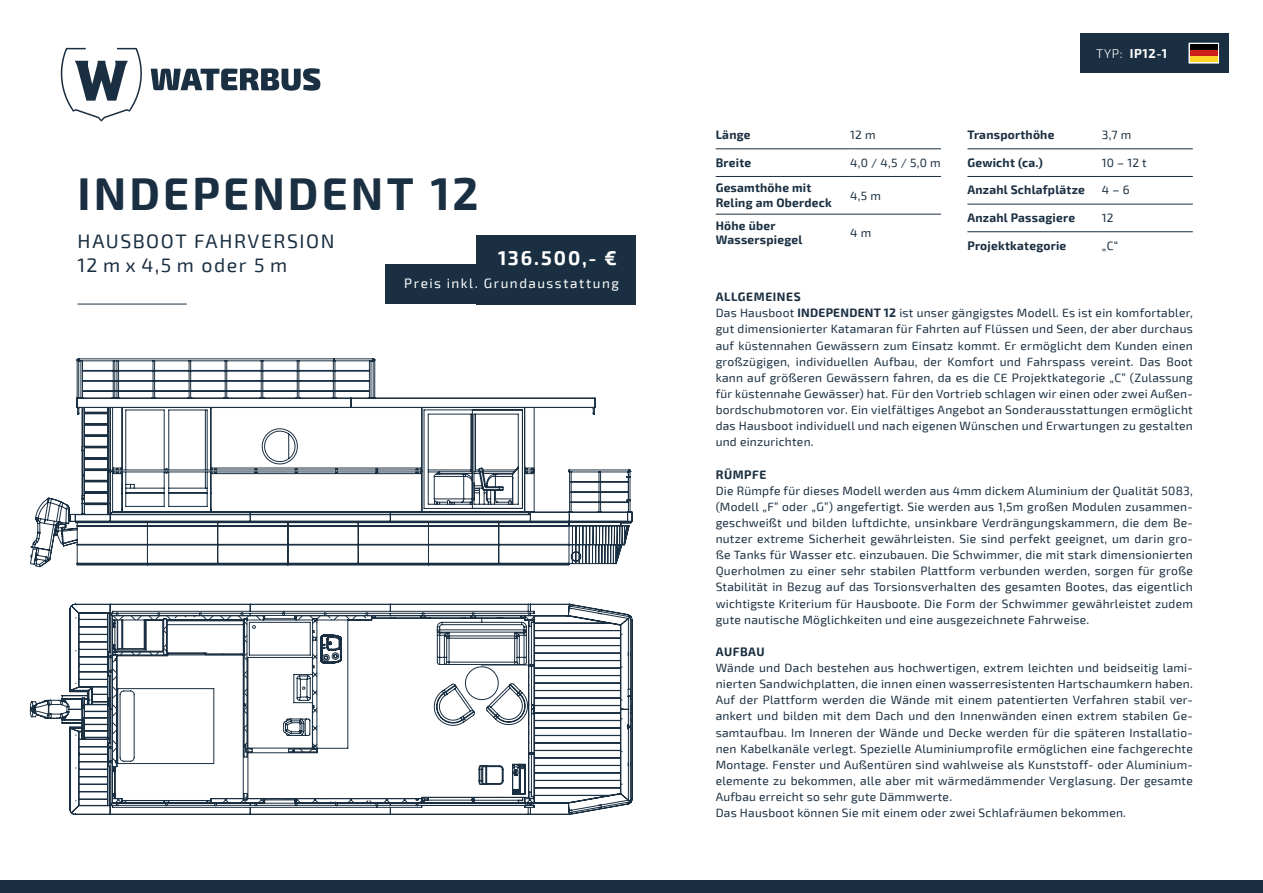
<style>
.page{position:relative;width:1263px;height:893px;background:#fff}
.page>*{position:absolute;margin:0;border:0;box-sizing:border-box;transform-origin:0 0}
.t1{font:700 45px "Exo 2";letter-spacing:.07em;color:#1a2f41}
.t2{font:19.5px/23.4px "Exo 2";letter-spacing:.075em;color:#1a2f41}
.t3{font:700 19.5px "Exo 2";letter-spacing:.095em;color:#fff}
.t4{font:13.5px "Exo 2";letter-spacing:.11em;color:#fff}
.t5{font:700 12.6px "Exo 2";color:#fff}
.t6{font:300 12.6px "Exo 2";color:#fff}
.t7{font:12px/16.2px "Exo 2";letter-spacing:.02em;color:#1a2f41;text-align:justify}
.t8{font:700 12px/14.4px "Exo 2";letter-spacing:.02em;color:#1a2f41}
.t9{font:700 12px "Exo 2";letter-spacing:.05em;color:#1a2f41}
.s1{font-weight:700}
</style>
<div class="page">
<div style="left:1080px;top:33px;width:149px;height:40px;background:#1a2f41"></div>
<div style="left:385px;top:264px;width:251px;height:40px;background:#1a2f41"></div>
<div style="left:476px;top:235px;width:160px;height:69px;background:#1a2f41"></div>
<svg style="left:151px;top:68px;width:169px;height:23px"></svg>
<svg style="left:61px;top:48px;width:81px;height:74px"></svg>
<svg style="left:1188px;top:43px;width:31px;height:21px"></svg>
<div style="left:1190px;top:44px;width:27px;height:6px;background:#000"></div>
<div style="left:1190px;top:50px;width:27px;height:6px;background:#cc1f19"></div>
<div style="left:1190px;top:56px;width:27px;height:6px;background:#ffd428"></div>
<svg style="left:30px;top:603px;width:603px;height:212px"></svg>
<svg style="left:30px;top:358px;width:603px;height:210px"></svg>
<hr style="left:78px;top:304px;width:109px;height:1px;background:#1a2f41">
<hr style="left:716px;top:148px;width:134px;height:1px;background:#1a2f41">
<hr style="left:850px;top:148px;width:91px;height:1px;background:#1a2f41">
<hr style="left:716px;top:176px;width:134px;height:1px;background:#1a2f41">
<hr style="left:850px;top:176px;width:91px;height:1px;background:#1a2f41">
<hr style="left:716px;top:214px;width:134px;height:1px;background:#1a2f41">
<hr style="left:850px;top:214px;width:91px;height:1px;background:#1a2f41">
<hr style="left:967px;top:176px;width:135px;height:1px;background:#1a2f41">
<hr style="left:1102px;top:176px;width:91px;height:1px;background:#1a2f41">
<hr style="left:967px;top:204px;width:135px;height:1px;background:#1a2f41">
<hr style="left:1102px;top:204px;width:91px;height:1px;background:#1a2f41">
<hr style="left:967px;top:231px;width:135px;height:1px;background:#1a2f41">
<hr style="left:1102px;top:231px;width:91px;height:1px;background:#1a2f41">
<hr style="left:967px;top:148px;width:135px;height:1px;background:#1a2f41">
<hr style="left:1102px;top:148px;width:91px;height:1px;background:#1a2f41">
<div style="left:0;top:880px;width:1263px;height:13px;background:#1a2f41"></div>
<p class="t1" style="left:78px;top:167px;width:402px">INDEPENDENT 12</p>
<p class="t2" style="left:78px;top:230px;width:258px">HAUSBOOT FAHRVERSION<br>12 m x 4,5 m oder 5 m</p>
<p class="t3" style="left:498px;top:247px;width:120px">136.500,- €</p>
<p class="t4" style="left:404px;top:276px;width:216px">Preis inkl. Grundausstattung</p>
<p class="t6" style="left:1096px;top:47px;width:28px">TYP:</p>
<p class="t5" style="left:1130px;top:46px;width:39px">IP12-1</p>
<p class="t8" style="left:716px;top:128px;width:36px">Länge</p>
<p class="t7" style="left:850px;top:127px;width:27px">12 m</p>
<p class="t8" style="left:716px;top:156px;width:37px">Breite</p>
<p class="t7" style="left:850px;top:155px;width:92px">4,0 / 4,5 / 5,0 m</p>
<p class="t8" style="left:716px;top:181px;width:118px">Gesamthöhe mit<br>Reling am Oberdeck</p>
<p class="t7" style="left:850px;top:187px;width:32px">4,5 m</p>
<p class="t8" style="left:716px;top:219px;width:88px">Höhe über<br>Wasserspiegel</p>
<p class="t7" style="left:850px;top:225px;width:23px">4 m</p>
<p class="t8" style="left:967px;top:128px;width:88px">Transporthöhe</p>
<p class="t7" style="left:1102px;top:127px;width:31px">3,7 m</p>
<p class="t8" style="left:967px;top:156px;width:77px">Gewicht (ca.)</p>
<p class="t7" style="left:1102px;top:155px;width:46px">10 – 12 t</p>
<p class="t8" style="left:967px;top:183px;width:119px">Anzahl Schlafplätze</p>
<p class="t7" style="left:1102px;top:182px;width:29px">4 – 6</p>
<p class="t8" style="left:967px;top:211px;width:109px">Anzahl Passagiere</p>
<p class="t7" style="left:1102px;top:210px;width:13px">12</p>
<p class="t8" style="left:967px;top:239px;width:100px">Projektkategorie</p>
<p class="t7" style="left:1102px;top:238px;width:18px">„C“</p>
<p class="t9" style="left:716px;top:290px;width:87px">ALLGEMEINES</p>
<p class="t7" style="left:716px;top:305px;width:479px">Das Hausboot <span class="s1">INDEPENDENT 12</span> ist unser gängigstes Modell. Es ist ein komfortabler, gut dimensionierter Katamaran für Fahrten auf Flüssen und Seen, der aber durchaus auf küstennahen Gewässern zum Einsatz kommt. Er ermöglicht dem Kunden einen großzügigen, individuellen Aufbau, der Komfort und Fahrspass vereint. Das Boot kann auf größeren Gewässern fahren, da es die CE Projektkategorie „C” (Zulassung für küstennahe Gewässer) hat. Für den Vortrieb schlagen wir einen oder zwei Außen&shy;bordschubmotoren vor. Ein vielfältiges Angebot an Sonderausstattungen ermöglicht das Hausboot individuell und nach eigenen Wünschen und Erwartungen zu gestalten und einzurichten.</p>
<p class="t8" style="left:716px;top:467px;width:52px">RÜMPFE</p>
<p class="t7" style="left:716px;top:483px;width:479px">Die Rümpfe für dieses Modell werden aus 4mm dickem Aluminium der Qualität 5083, (Modell „F” oder „G”) angefertigt. Sie werden aus 1,5m großen Modulen zusammen&shy;geschweißt und bilden luftdichte, unsinkbare Verdrängungskammern, die dem Be&shy;nutzer extreme Sicherheit gewährleisten. Sie sind perfekt geeignet, um darin gro&shy;ße Tanks für Wasser etc. einzubauen. Die Schwimmer, die mit stark dimensionierten Querholmen zu einer sehr stabilen Plattform verbunden werden, sorgen für große Stabilität in Bezug auf das Torsionsverhalten des gesamten Bootes, das eigentlich wichtigste Kriterium für Hausboote. Die Form der Schwimmer gewährleistet zudem gute nautische Möglichkeiten und eine ausgezeichnete Fahrweise.</p>
<p class="t8" style="left:716px;top:645px;width:51px">AUFBAU</p>
<p class="t7" style="left:716px;top:660px;width:479px">Wände und Dach bestehen aus hochwertigen, extrem leichten und beidseitig lami&shy;nierten Sandwichplatten, die innen einen wasserresistenten Hartschaumkern haben.<br>Auf der Plattform werden die Wände mit einem patentierten Verfahren stabil ver&shy;ankert und bilden mit dem Dach und den Innenwänden einen extrem stabilen Ge&shy;samtaufbau. Im Inneren der Wände und Decke werden für die späteren Installatio&shy;nen Kabelkanäle verlegt. Spezielle Aluminiumprofile ermöglichen eine fachgerechte Montage. Fenster und Außentüren sind wahlweise als Kunststoff- oder Aluminium&shy;elemente zu bekommen, alle aber mit wärmedämmender Verglasung. Der gesamte Aufbau erreicht so sehr gute Dämmwerte.</p>
<p class="t7" style="left:716px;top:805px;width:412px">Das Hausboot können Sie mit einem oder zwei Schlafräumen bekommen.</p>
</div>
